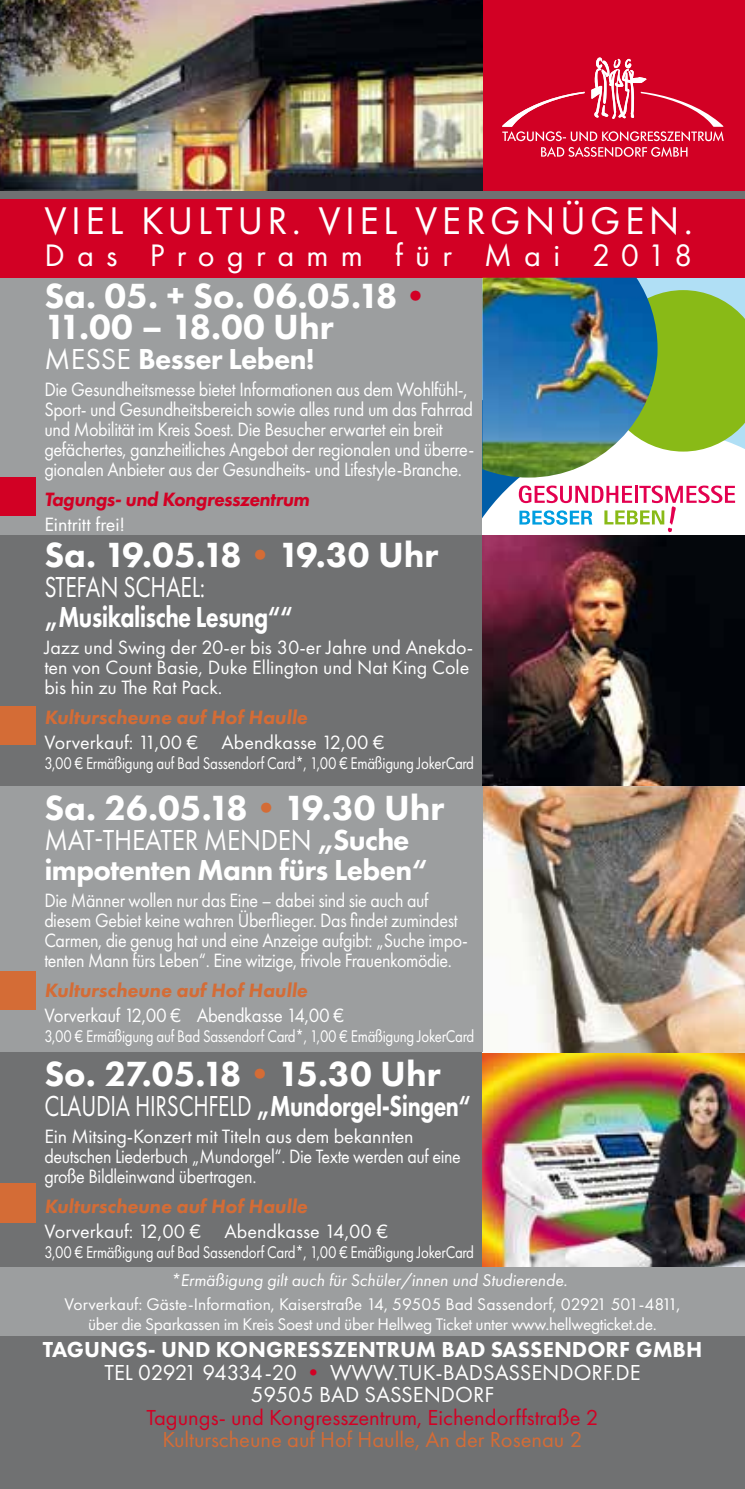
<style>
.page{position:relative;width:745px;height:1489px;background:#fff}
.page>*{position:absolute;margin:0;border:0;box-sizing:border-box;transform-origin:0 0}
.t1{font:40px "Futura PT";letter-spacing:.11em;color:#fff}
.t2{font:800 36.25px/30px "Futura PT";color:#fff}
.t3{font:32.25px "Futura PT";letter-spacing:.38em;color:#fff}
.t4{font:800 30px/30px "Futura PT";letter-spacing:-.02em;color:#fff}
.t5{font:800 30px "Futura PT";letter-spacing:-.02em;color:#fff;scale:.77 1}
.t6{font:800 30px "Futura PT";letter-spacing:-.02em;color:#fff;scale:.79 1}
.t7{font:30px "Futura PT";letter-spacing:-.01em;color:#fff;scale:.79 1}
.t8{font:22.5px/22.5px "Futura PT";color:#fff;text-align:center}
.t9{font:22.5px "Futura PT";color:#d20024}
.t10{font:22.5px "Futura PT";color:#d46c36}
.t11{font:20px/20px "Futura PT";letter-spacing:-.02em;color:#fff;scale:.91 1}
.t12{font:20px/20px "Futura PT";letter-spacing:-.02em;color:#fff;scale:.9 1}
.t13{font:20px/20px "Futura PT";color:#fff}
.t14{font:20px/20px "Futura PT";letter-spacing:-.02em;color:#fff}
.t15{font:italic 800 20px "Futura PT";color:#d46c36}
.t16{font:20px "Futura PT";letter-spacing:-.02em;color:#fff;scale:.94 1}
.t17{font:italic 800 20px "Futura PT";letter-spacing:-.02em;color:#d20024}
.t18{font:17.5px "Futura PT";letter-spacing:-.02em;color:#fff;scale:.85 1}
.t19{font:17.5px/20px "Futura PT";letter-spacing:-.02em;color:#fff;text-align:center}
.t20{font:italic 17.5px "Futura PT";color:#fff}
.s1{color:#d20024}
.s2{font-weight:400}
.s3{color:#d46c36}
.s4{font-weight:800}
.s5{font-weight:800;color:#d20024}
</style>
<div class="page">
<div style="left:0;top:1052px;width:482px;height:218px;background:#707172"></div>
<img style="left:482px;top:536px;width:262px;height:731px">
<div style="left:0;top:1183px;width:35px;height:39px;background:#d46c36"></div>
<div style="left:0;top:785px;width:482px;height:267px;background:#9c9e9f"></div>
<div style="left:0;top:278px;width:482px;height:257px;background:#9c9e9f"></div>
<div style="left:0;top:1332px;width:744px;height:156px;background:#707172"></div>
<div style="left:0;top:0;width:744px;height:191px;background:#d20024"></div>
<img style="left:0;top:0;width:482px;height:191px">
<div style="left:0;top:198px;width:744px;height:80px;background:#d20024"></div>
<div style="left:0;top:191px;width:744px;height:7px;background:#707172"></div>
<svg style="left:541px;top:147px;width:146px;height:10px"></svg>
<svg style="left:502px;top:57px;width:221px;height:84px"></svg>
<div style="left:0;top:477px;width:35px;height:39px;background:#d20024"></div>
<div style="left:0;top:971px;width:35px;height:39px;background:#d46c36"></div>
<img style="left:482px;top:278px;width:175px;height:12px">
<img style="left:482px;top:290px;width:262px;height:246px">
<div style="left:0;top:535px;width:482px;height:250px;background:#707172"></div>
<div style="left:0;top:705px;width:35px;height:39px;background:#d46c36"></div>
<div style="left:0;top:1267px;width:744px;height:68px;background:#9c9e9f"></div>
<h1 class="t1" style="left:44px;top:197px;width:649px">VIEL KULTUR. VIEL VERGNÜGEN.</h1>
<h3 class="t3" style="left:44px;top:236px;width:649px">Das Programm für Mai 2018</h3>
<h2 class="t2" style="left:44px;top:281px;width:390px">Sa. 05. + So. 06.05.18<span class="s1">•<br></span>11.00 – 18.00 Uhr</h2>
<h3 class="t4" style="left:44px;top:343px;width:271px"><span class="s2">MESSE</span> Besser Leben!</h3>
<p class="t11" style="left:44px;top:379px;width:474px">Die Gesundheitsmesse bietet Informationen aus dem Wohlfühl-, Sport- und Gesundheitsbereich sowie alles rund um das Fahrrad und Mobilität im Kreis Soest. Die Besucher erwartet ein breit gefächertes, ganzheitliches Angebot der regionalen und überre&shy;gionalen Anbieter aus der Gesundheits- und Lifestyle-Branche.</p>
<p class="t17" style="left:44px;top:487px;width:266px">Tagungs- und Kongresszentrum</p>
<p class="t13" style="left:44px;top:514px;width:82px">Eintritt frei!</p>
<h2 class="t2" style="left:44px;top:539px;width:395px">Sa. 19.05.18<span class="s3">•</span>19.30 Uhr</h2>
<h3 class="t7" style="left:44px;top:569px;width:205px">STEFAN SCHAEL:</h3>
<h3 class="t6" style="left:44px;top:598px;width:316px">„Musikalische Lesung““</h3>
<p class="t13" style="left:44px;top:637px;width:430px">Jazz und Swing der 20-er bis 30-er Jahre und Anekdo&shy;ten von Count Basie, Duke Ellington und Nat King Cole bis hin zu The Rat Pack.</p>
<p class="t15" style="left:44px;top:705px;width:264px">Kulturscheune auf Hof Haulle</p>
<p class="t13" style="left:44px;top:732px;width:341px">Vorverkauf: 11,00 € Abendkasse 12,00 €</p>
<p class="t18" style="left:44px;top:753px;width:507px">3,00 € Ermäßigung auf Bad Sassendorf Card*, 1,00 € Emäßigung JokerCard</p>
<h2 class="t2" style="left:44px;top:791px;width:401px">Sa. 26.05.18<span class="s3">•</span>19.30 Uhr</h2>
<h3 class="t4" style="left:44px;top:824px;width:384px"><span class="s2">MAT-THEATER MENDEN</span> „Suche impotenten Mann fürs Leben“</h3>
<p class="t12" style="left:44px;top:890px;width:471px">Die Männer wollen nur das Eine – dabei sind sie auch auf diesem Gebiet keine wahren Überflieger. Das findet zumindest Carmen, die genug hat und eine Anzeige aufgibt: „Suche impo&shy;tenten Mann fürs Leben“. Eine witzige, frivole Frauenkomödie.</p>
<p class="t15" style="left:44px;top:978px;width:264px">Kulturscheune auf Hof Haulle</p>
<p class="t16" style="left:44px;top:1003px;width:320px">Vorverkauf 12,00 € Abendkasse 14,00 €</p>
<p class="t18" style="left:44px;top:1025px;width:507px">3,00 € Ermäßigung auf Bad Sassendorf Card*, 1,00 € Emäßigung JokerCard</p>
<h2 class="t2" style="left:44px;top:1057px;width:397px">So. 27.05.18<span class="s3">•</span>15.30 Uhr</h2>
<h3 class="t5" style="left:44px;top:1086px;width:555px"><span class="s2">CLAUDIA HIRSCHFELD</span> „Mundorgel-Singen“</h3>
<p class="t14" style="left:44px;top:1126px;width:418px">Ein Mitsing-Konzert mit Titeln aus dem bekannten deutschen Liederbuch „Mundorgel“. Die Texte werden auf eine große Bildleinwand übertragen.</p>
<p class="t15" style="left:44px;top:1194px;width:264px">Kulturscheune auf Hof Haulle</p>
<p class="t13" style="left:44px;top:1221px;width:345px">Vorverkauf: 12,00 € Abendkasse 14,00 €</p>
<p class="t18" style="left:44px;top:1241px;width:507px">3,00 € Ermäßigung auf Bad Sassendorf Card*, 1,00 € Emäßigung JokerCard</p>
<p class="t20" style="left:170px;top:1270px;width:398px">*Ermäßigung gilt auch für Schüler/innen und Studierende.</p>
<p class="t19" style="left:64px;top:1293px;width:617px">Vorverkauf: Gäste-Information, Kaiserstraße 14, 59505 Bad Sassendorf, 02921 501-4811, über die Sparkassen im Kreis Soest und über Hellweg Ticket unter www.hellwegticket.de.</p>
<p class="t8" style="left:43px;top:1338px;width:660px"><span class="s4">TAGUNGS- UND KONGRESSZENTRUM BAD SASSENDORF GMBH<br></span>TEL 02921 94334-20 <span class="s5">•</span> WWW.TUK-BADSASSENDORF.DE<br>59505 BAD SASSENDORF</p>
<p class="t9" style="left:146px;top:1403px;width:453px">Tagungs- und Kongresszentrum, Eichendorffstraße 2</p>
<p class="t10" style="left:162px;top:1426px;width:421px">Kulturscheune auf Hof Haulle, An der Rosenau 2</p>
</div>
